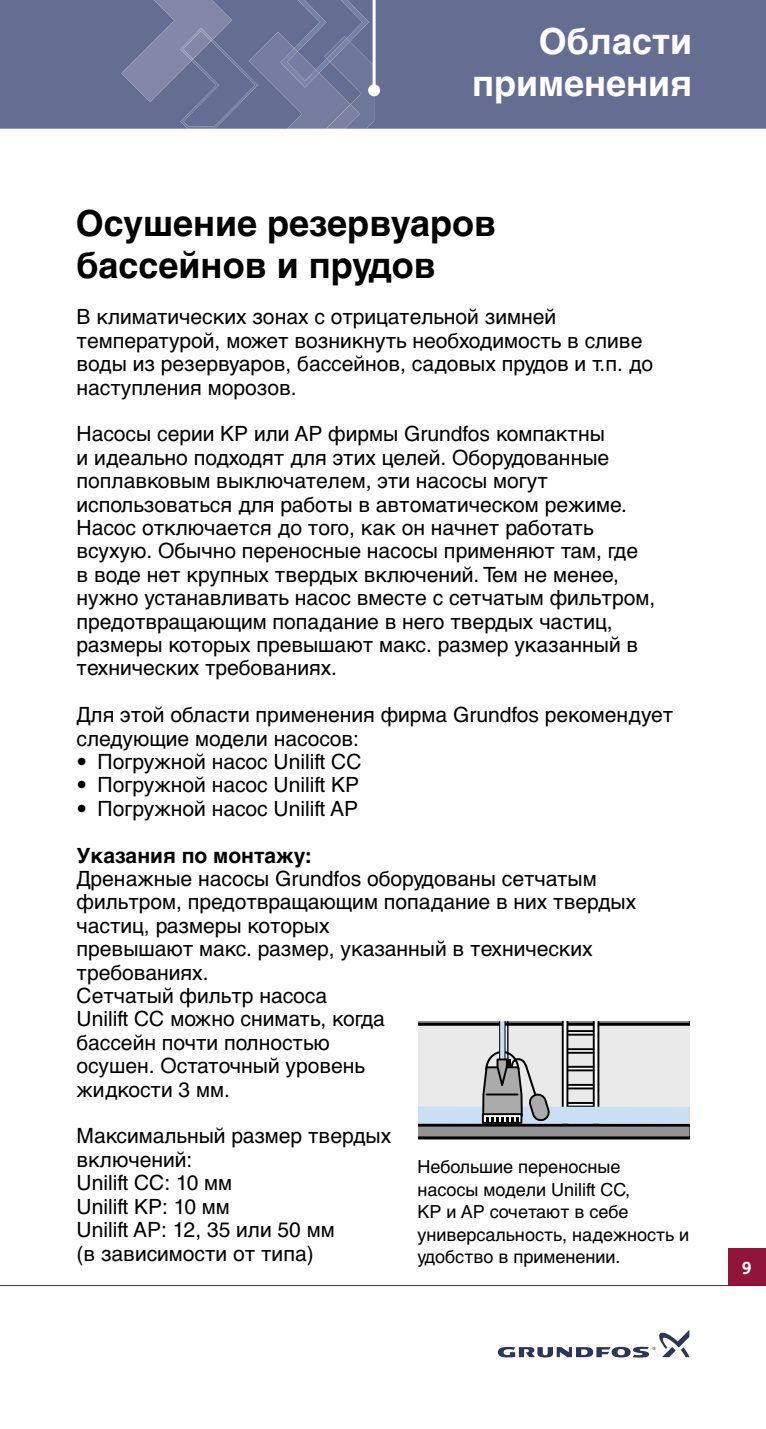
<style>
.page{position:relative;width:766px;height:1429px;background:#fff}
.page>*{position:absolute;margin:0;border:0;box-sizing:border-box;transform-origin:0 0}
.t1{font:700 36px/42px "Helvetica Cyr";color:#000}
.t2{font:700 36px/42px "Helvetica Cyr";color:#fff;text-align:right}
.t3{font:21px/23.4px "Helvetica Cyr Upright";color:#000}
.t4{font:700 21px "Helvetica Cyr";color:#000}
.t5{font:18px/22.5px "Helvetica Cyr Upright";color:#000}
.t6{font:18px "The Sans Grundfos 7 B";color:#fff;scale:.95 1}
</style>
<div class="page">
<div style="left:727px;top:1248px;width:38px;height:37px;background:#901538"></div>
<svg style="left:497px;top:1330px;width:192px;height:27px"></svg>
<hr style="left:0;top:1285px;width:765px;height:1px;background:#2b355b">
<div style="left:0;top:0;width:765px;height:129px;background:#656d93"></div>
<svg style="left:121px;top:0;width:253px;height:129px;background:#6f769a"></svg>
<hr style="left:372px;top:0;width:3px;height:90px;background:#fff">
<div style="left:368px;top:84px;width:12px;height:12px;background:#fff;border-radius:50%"></div>
<svg style="left:418px;top:1021px;width:271px;height:118px;background:#babcbf"></svg>
<h1 class="t2" style="left:472px;top:20px;width:221px">Области применения</h1>
<h1 class="t1" style="left:76px;top:202px;width:422px">Осушение резервуаров бассейнов и прудов</h1>
<p class="t3" style="left:77px;top:305px;width:578px">В климатических зонах с отрицательной зимней температурой, может возникнуть необходимость в сливе воды из резервуаров, бассейнов, садовых прудов и т.п. до наступления морозов.</p>
<p class="t3" style="left:77px;top:422px;width:580px">Hасосы серии KP или AP фирмы Grundfos компактны<br>и идеально подходят для этих целей. Оборудованные поплавковым выключателем, эти насосы могут использоваться для работы в автоматическом режиме.<br>Насос отключается до того, как он начнет работать всухую. Обычно переносные насосы применяют там, где<br>в воде нет крупных твердых включений. Тем не менее, нужно устанавливать насос вместе с сетчатым фильтром, предотвращающим попадание в него твердых частиц, размеры которых превышают макс. размер указанный в технических требованиях.</p>
<p class="t3" style="left:77px;top:703px;width:598px">Для этой области применения фирма Grundfos рекомендует следующие модели насосов:</p>
<p class="t3" style="left:77px;top:750px;width:286px">• Погружной насос Unilift CC</p>
<p class="t3" style="left:77px;top:773px;width:284px">• Погружной насос Unilift KP</p>
<p class="t3" style="left:77px;top:797px;width:283px">• Погружной насос Unilift AP</p>
<p class="t4" style="left:77px;top:843px;width:236px">Указания по монтажу:</p>
<p class="t3" style="left:77px;top:867px;width:561px">Дренажные насосы Grundfos оборудованы сетчатым фильтром, предотвращающим попадание в них твердых частиц, размеры которых<br>превышают макс. размер, указанный в технических требованиях.<br>Сетчатый фильтр насоса<br>Unilift CC можно снимать, когда<br>бассейн почти полностью<br>осушен. Остаточный уровень<br>жидкости 3 мм.</p>
<p class="t3" style="left:77px;top:1124px;width:316px">Максимальный размер твердых включений:<br>Unilift CC: 10 мм<br>Unilift KP: 10 мм<br>Unilift AP: 12, 35 или 50 мм<br>(в зависимости от типа)</p>
<p class="t5" style="left:417px;top:1156px;width:273px">Небольшие переносные<br>насосы модели Unilift CC,<br>KP и AP сочетают в себе универсальность, надежность и удобство в применении.</p>
<p class="t6" style="left:741px;top:1258px;width:12px">9</p>
</div>
